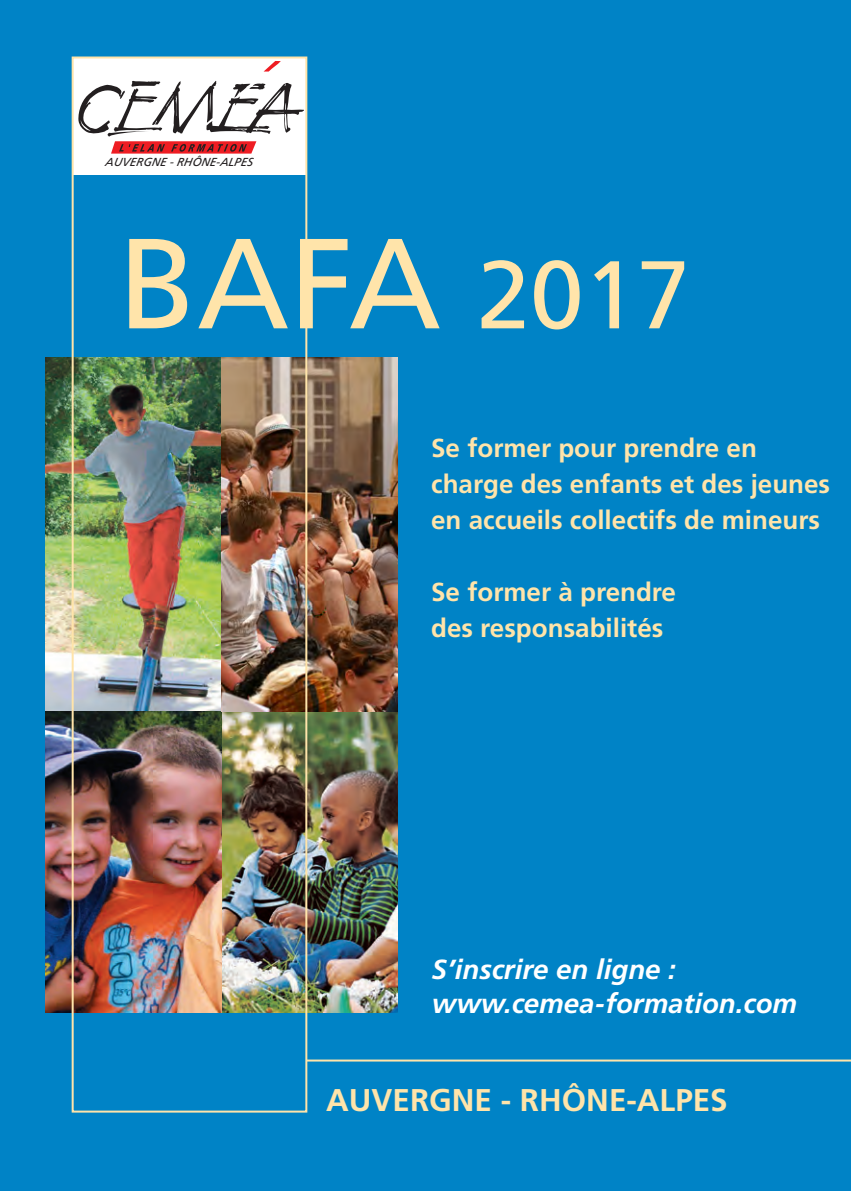
<style>
.page{position:relative;width:851px;height:1191px;background:#fff}
.page>*{position:absolute;margin:0;border:0;box-sizing:border-box;transform-origin:0 0}
.t1{font:128px "Frutiger";color:#ffe4aa}
.t2{font:700 31.4px "Frutiger";color:#ffe4aa}
.t3{font:italic 700 27.6px "Frutiger";color:#fff}
.t4{font:700 26px "Frutiger";color:#ffe4aa}
.t5{font:italic 11.6px "Frutiger";color:#231f20}
.s1{font-size:96px}
</style>
<div class="page">
<div style="left:0;top:0;width:850px;height:1191px;background:#0083c6"></div>
<div style="left:72px;top:57px;width:234px;height:117px;background:#fff"></div>
<svg style="left:263px;top:61px;width:18px;height:11px"></svg>
<svg style="left:78px;top:80px;width:226px;height:74px"></svg>
<img style="left:45px;top:357px;width:176px;height:354px">
<img style="left:221px;top:711px;width:176px;height:301px">
<img style="left:45px;top:711px;width:176px;height:301px">
<hr style="left:306px;top:1059px;width:544px;height:2px;background:#ffe4aa">
<img style="left:221px;top:357px;width:176px;height:354px">
<div style="left:72px;top:56px;width:235px;height:1056px;border:2px solid #ffe4aa"></div>
<p class="t5" style="left:105px;top:155px;width:151px">A UVERGNE - RHÔNE-ALPES</p>
<p class="t1" style="left:119px;top:209px;width:573px">BAFA <span class="s1">2017</span></p>
<p class="t4" style="left:431px;top:432px;width:327px">Se former pour prendre en</p>
<p class="t4" style="left:431px;top:468px;width:400px">charge des enfants et des jeunes</p>
<p class="t4" style="left:431px;top:504px;width:390px">en accueils collectifs de mineurs</p>
<p class="t4" style="left:431px;top:576px;width:246px">Se former à prendre</p>
<p class="t4" style="left:431px;top:612px;width:234px">des responsabilités</p>
<p class="t3" style="left:432px;top:953px;width:245px">S’inscrire en ligne :</p>
<p class="t3" style="left:432px;top:986px;width:367px">www.cemea-formation.com</p>
<p class="t2" style="left:326px;top:1081px;width:403px">AUVERGNE - RHÔNE-ALPES</p>
</div>
